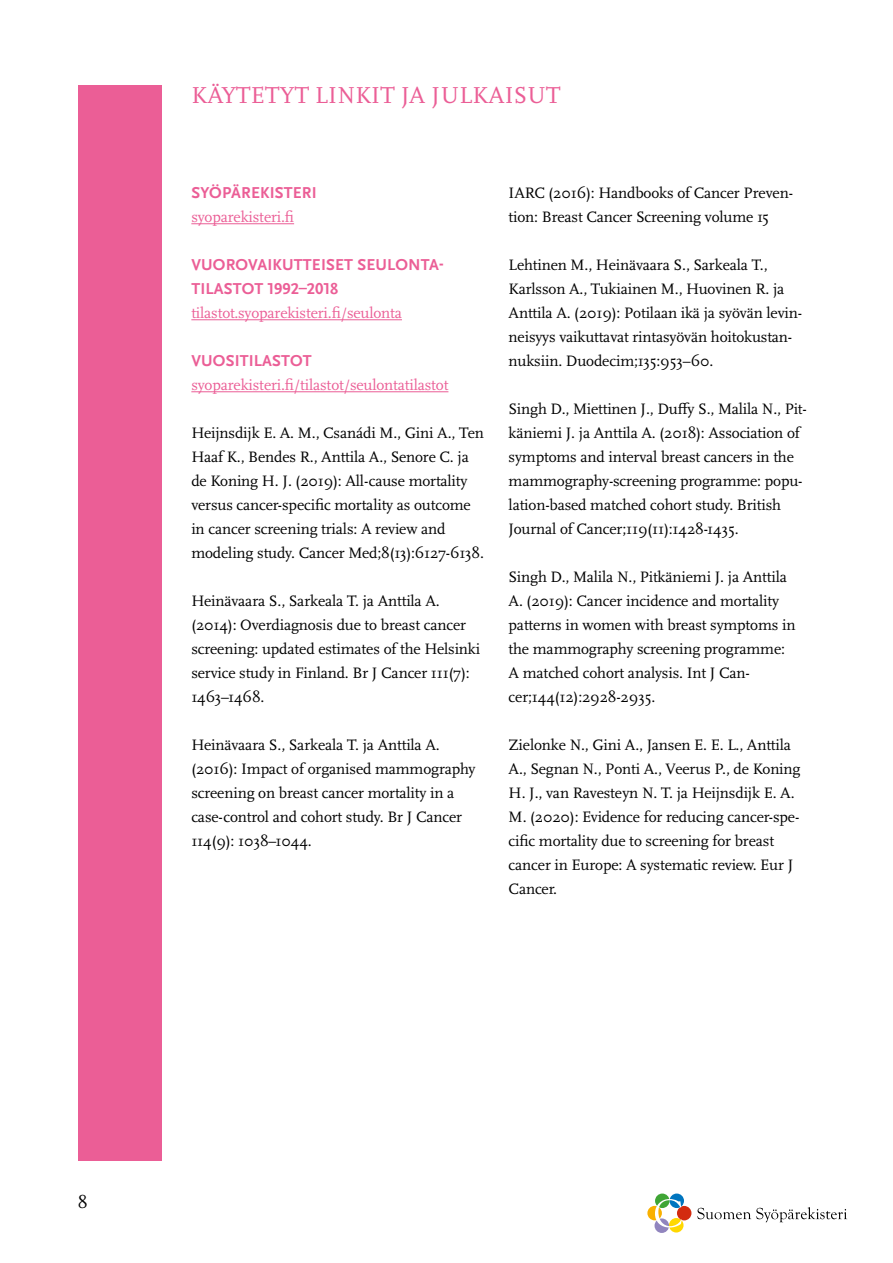
<style>
.page{position:relative;width:893px;height:1263px;background:#fff}
.page>*{position:absolute;margin:0;border:0;box-sizing:border-box;transform-origin:0 0}
.t1{font:24px "Scala OT";letter-spacing:.01em;color:#eb5e96}
.t2{font:18px "Scala OT";color:#000}
.t3{font:700 16.5px/24px "Scala Sans OT";letter-spacing:.01em;color:#eb5e96}
.t4{font:15.75px/24px "Scala OT";letter-spacing:-.01em;color:#000}
.t5{font:15.75px "Scala OT";letter-spacing:-.01em;color:#eb5e96}
</style>
<div class="page">
<div style="left:78px;top:85px;width:84px;height:1076px;background:#eb5e96"></div>
<div style="left:669px;top:1218px;width:14px;height:14px;background:#ffd800;border-radius:50%"></div>
<div style="left:677px;top:1206px;width:14px;height:14px;background:#d32b0f;border-radius:50%"></div>
<svg style="left:669px;top:1193px;width:15px;height:15px"></svg>
<div style="left:655px;top:1193px;width:14px;height:15px;background:#3fa535;border-radius:50%"></div>
<div style="left:647px;top:1206px;width:15px;height:14px;background:#f9b000;border-radius:50%"></div>
<div style="left:654px;top:1218px;width:15px;height:15px;background:#9185be;border-radius:50%"></div>
<svg style="left:655px;top:1199px;width:27px;height:28px"></svg>
<svg style="left:697px;top:1207px;width:150px;height:15px"></svg>
<hr style="left:191px;top:223px;width:103px;height:1px;background:#eb5e96">
<hr style="left:191px;top:319px;width:211px;height:1px;background:#eb5e96">
<hr style="left:191px;top:391px;width:257px;height:1px;background:#eb5e96">
<h1 class="t1" style="left:191px;top:82px;width:371px">KÄYTETYT LINKIT JA JULKAISUT</h1>
<p class="t3" style="left:191px;top:181px;width:127px">SYÖPÄREKISTERI</p>
<p class="t5" style="left:191px;top:208px;width:104px">syoparekisteri.fi</p>
<p class="t3" style="left:191px;top:253px;width:254px">VUOROVAIKUTTEISET SEULONTA-<br>TILASTOT 1992–2018</p>
<p class="t5" style="left:191px;top:304px;width:212px">tilastot.syoparekisteri.fi/seulonta</p>
<p class="t3" style="left:191px;top:349px;width:122px">VUOSITILASTOT</p>
<p class="t5" style="left:191px;top:376px;width:259px">syoparekisteri.fi/tilastot/seulontatilastot</p>
<p class="t4" style="left:191px;top:421px;width:294px">Heijnsdijk E. A. M., Csanádi M., Gini A., Ten Haaf K., Bendes R., Anttila A., Senore C. ja de Koning H. J. (2019): All-cause mortality versus cancer-specific mortality as outcome in cancer screening trials: A review and modeling study. Cancer Med;8(13):6127-6138.</p>
<p class="t4" style="left:191px;top:589px;width:290px">Heinävaara S., Sarkeala T. ja Anttila A. (2014): Overdiagnosis due to breast cancer screening: updated estimates of the Helsinki service study in Finland. Br J Cancer 111(7):<br>1463–1468.</p>
<p class="t4" style="left:191px;top:733px;width:286px">Heinävaara S., Sarkeala T. ja Anttila A. (2016): Impact of organised mammography screening on breast cancer mortality in a case-control and cohort study. Br J Cancer 114(9): 1038–1044.</p>
<p class="t4" style="left:509px;top:181px;width:286px">IARC (2016): Handbooks of Cancer Preven&shy;tion: Breast Cancer Screening volume 15</p>
<p class="t4" style="left:509px;top:253px;width:295px">Lehtinen M., Heinävaara S., Sarkeala T., Karlsson A., Tukiainen M., Huovinen R. ja Anttila A. (2019): Potilaan ikä ja syövän levin&shy;neisyys vaikuttavat rintasyövän hoitokustan&shy;nuksiin. Duodecim;135:953–60.</p>
<p class="t4" style="left:509px;top:397px;width:300px">Singh D., Miettinen J., Duffy S., Malila N., Pit&shy;käniemi J. ja Anttila A. (2018): Association of symptoms and interval breast cancers in the mammography-screening programme: popu&shy;lation-based matched cohort study. British Journal of Cancer;119(11):1428-1435.</p>
<p class="t4" style="left:509px;top:565px;width:288px">Singh D., Malila N., Pitkäniemi J. ja Anttila A. (2019): Cancer incidence and mortality patterns in women with breast symptoms in the mammography screening programme:<br>A matched cohort analysis. Int J Can&shy;cer;144(12):2928-2935.</p>
<p class="t4" style="left:509px;top:733px;width:293px">Zielonke N., Gini A., Jansen E. E. L., Anttila A., Segnan N., Ponti A., Veerus P., de Koning H. J., van Ravesteyn N. T. ja Heijnsdijk E. A.<br>M. (2020): Evidence for reducing cancer-spe&shy;cific mortality due to screening for breast cancer in Europe: A systematic review. Eur J Cancer.</p>
<p class="t2" style="left:78px;top:1192px;width:11px">8</p>
</div>
